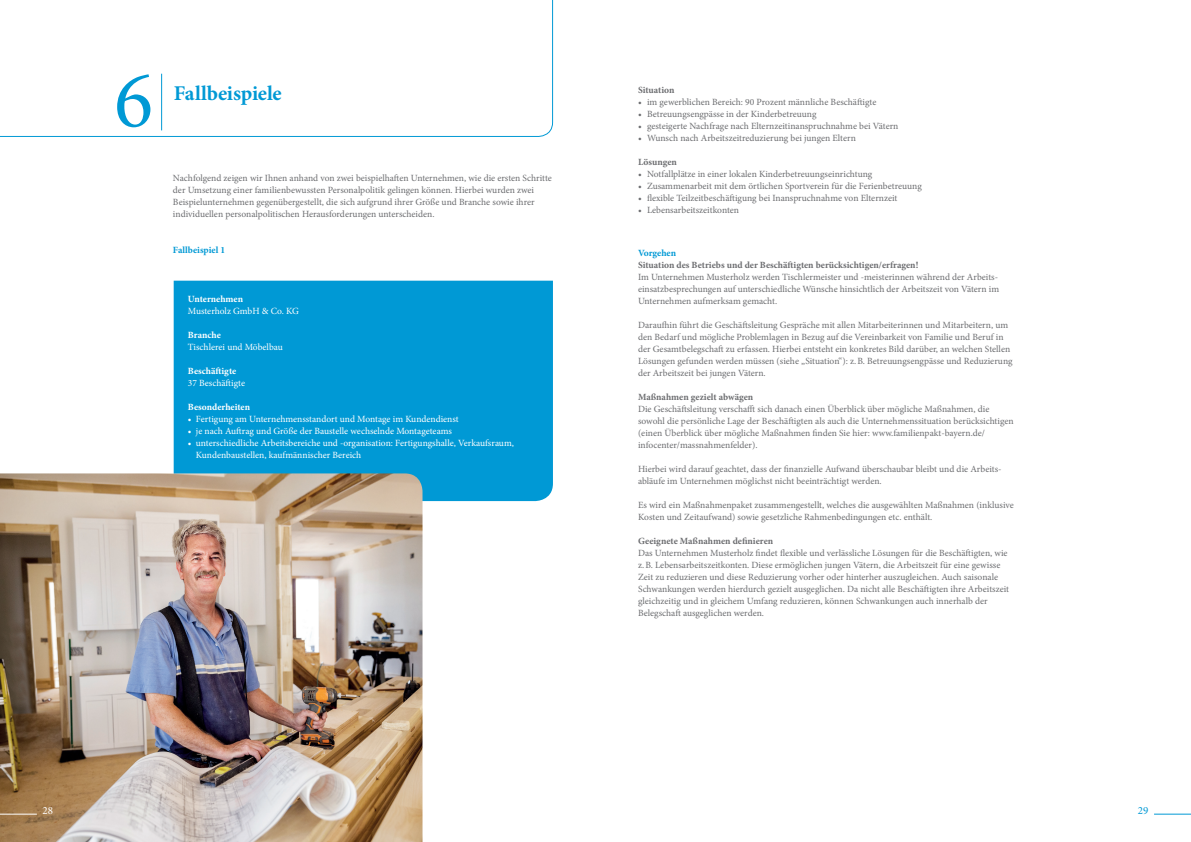
<style>
.page{position:relative;width:1191px;height:842px;background:#fff}
.page>*{position:absolute;margin:0;border:0;box-sizing:border-box;transform-origin:0 0}
.t1{font:81.2px "Minion Pro";color:#0099d5}
.t2{font:700 21px "Minion Pro";letter-spacing:-.01em;color:#0099d5}
.t3{font:11px "Minion Pro";color:#0099d5}
.t4{font:11px "Minion Pro";color:#fff}
.t5{font:9.5px/12px "Minion Pro";color:#6c6d70}
.t6{font:9.5px/12px "Minion Pro";letter-spacing:-.005em;color:#fff}
.t7{font:700 9.5px "Minion Pro";color:#6c6d70}
.t8{font:700 9.5px "Minion Pro";color:#fff}
.t9{font:700 9.5px "Minion Pro";letter-spacing:-.005em;color:#0099d5}
</style>
<div class="page">
<hr style="left:1154px;top:814px;width:37px;height:1px;background:#0099d5">
<svg style="left:0;top:0;width:553px;height:137px"></svg>
<div style="left:174px;top:281px;width:379px;height:220px;background:#0099d5"></div>
<hr style="left:161px;top:74px;width:1px;height:56px;background:#0099d5">
<img style="left:0;top:473px;width:422px;height:369px">
<hr style="left:0;top:814px;width:37px;height:1px;background:#fff">
<h1 class="t1" style="left:114px;top:46px;width:40px">6</h1>
<h2 class="t2" style="left:174px;top:79px;width:110px">Fallbeispiele</h2>
<p class="t5" style="left:173px;top:172px;width:380px">Nachfolgend zeigen wir Ihnen anhand von zwei beispielhaften Unternehmen, wie die ersten Schritte der Umsetzung einer familienbewussten Personalpolitik gelingen können. Hierbei wurden zwei Beispielunternehmen gegenübergestellt, die sich aufgrund ihrer Größe und Branche sowie ihrer individuellen personalpolitischen Herausforderungen unterscheiden.</p>
<p class="t9" style="left:173px;top:243px;width:54px">Fallbeispiel 1</p>
<p class="t8" style="left:188px;top:292px;width:57px">Unternehmen</p>
<p class="t6" style="left:188px;top:305px;width:113px">Musterholz GmbH &amp; Co. KG</p>
<p class="t8" style="left:188px;top:328px;width:34px">Branche</p>
<p class="t6" style="left:188px;top:341px;width:97px">Tischlerei und Möbelbau</p>
<p class="t8" style="left:188px;top:364px;width:50px">Beschäftigte</p>
<p class="t6" style="left:188px;top:377px;width:59px">37 Beschäftigte</p>
<p class="t8" style="left:188px;top:400px;width:64px">Besonderheiten</p>
<p class="t6" style="left:188px;top:413px;width:272px">• Fertigung am Unternehmensstandort und Montage im Kundendienst</p>
<p class="t6" style="left:188px;top:425px;width:266px">• je nach Auftrag und Größe der Baustelle wechselnde Montageteams</p>
<p class="t6" style="left:196px;top:437px;width:319px;text-indent:-8px">• unterschiedliche Arbeitsbereiche und -organisation: Fertigungshalle, Verkaufsraum,<br>Kundenbaustellen, kaufmännischer Bereich</p>
<p class="t4" style="left:43px;top:803px;width:12px">28</p>
<p class="t7" style="left:638px;top:83px;width:38px">Situation</p>
<p class="t5" style="left:638px;top:96px;width:240px">• im gewerblichen Bereich: 90 Prozent männliche Beschäftigte</p>
<p class="t5" style="left:638px;top:108px;width:180px">• Betreuungsengpässe in der Kinderbetreuung</p>
<p class="t5" style="left:638px;top:120px;width:262px">• gesteigerte Nachfrage nach Elternzeitinanspruchnahme bei Vätern</p>
<p class="t5" style="left:638px;top:132px;width:219px">• Wunsch nach Arbeitszeitreduzierung bei jungen Eltern</p>
<p class="t7" style="left:638px;top:155px;width:40px">Lösungen</p>
<p class="t5" style="left:638px;top:168px;width:236px">• Notfallplätze in einer lokalen Kinderbetreuungseinrichtung</p>
<p class="t5" style="left:638px;top:180px;width:285px">• Zusammenarbeit mit dem örtlichen Sportverein für die Ferienbetreuung</p>
<p class="t5" style="left:638px;top:192px;width:261px">• flexible Teilzeitbeschäftigung bei Inanspruchnahme von Elternzeit</p>
<p class="t5" style="left:638px;top:204px;width:103px">• Lebensarbeitszeitkonten</p>
<p class="t9" style="left:638px;top:246px;width:40px">Vorgehen</p>
<p class="t7" style="left:638px;top:258px;width:282px">Situation des Betriebs und der Beschäftigten berücksichtigen/erfragen!</p>
<p class="t5" style="left:638px;top:271px;width:363px">Im Unternehmen Musterholz werden Tischlermeister und -meisterinnen während der Arbeits&shy;einsatzbesprechungen auf unterschiedliche Wünsche hinsichtlich der Arbeitszeit von Vätern im<br>Unternehmen aufmerksam gemacht.</p>
<p class="t5" style="left:638px;top:319px;width:376px">Daraufhin führt die Geschäftsleitung Gespräche mit allen Mitarbeiterinnen und Mitarbeitern, um den Bedarf und mögliche Problemlagen in Bezug auf die Vereinbarkeit von Familie und Beruf in der Gesamtbelegschaft zu erfassen. Hierbei entsteht ein konkretes Bild darüber, an welchen Stellen Lösungen gefunden werden müssen (siehe „Situation“): z.B. Betreuungsengpässe und Reduzierung der Arbeitszeit bei jungen Vätern.</p>
<p class="t7" style="left:638px;top:390px;width:117px">Maßnahmen gezielt abwägen</p>
<p class="t5" style="left:638px;top:403px;width:377px">Die Geschäftsleitung verschafft sich danach einen Überblick über mögliche Maßnahmen, die sowohl die persönliche Lage der Beschäftigten als auch die Unternehmenssituation berücksichtigen (einen Überblick über mögliche Maßnahmen finden Sie hier: www.familienpakt-bayern.de/ infocenter/massnahmenfelder).</p>
<p class="t5" style="left:638px;top:463px;width:364px">Hierbei wird darauf geachtet, dass der finanzielle Aufwand überschaubar bleibt und die Arbeits&shy;abläufe im Unternehmen möglichst nicht beeinträchtigt werden.</p>
<p class="t5" style="left:638px;top:499px;width:377px">Es wird ein Maßnahmenpaket zusammengestellt, welches die ausgewählten Maßnahmen (inklusive<br>Kosten und Zeitaufwand) sowie gesetzliche Rahmenbedingungen etc. enthält.</p>
<p class="t7" style="left:638px;top:534px;width:137px">Geeignete Maßnahmen definieren</p>
<p class="t5" style="left:638px;top:547px;width:372px">Das Unternehmen Musterholz findet flexible und verlässliche Lösungen für die Beschäftigten, wie z.B. Lebensarbeitszeitkonten. Diese ermöglichen jungen Vätern, die Arbeitszeit für eine gewisse Zeit zu reduzieren und diese Reduzierung vorher oder hinterher auszugleichen. Auch saisonale Schwankungen werden hierdurch gezielt ausgeglichen. Da nicht alle Beschäftigten ihre Arbeitszeit gleichzeitig und in gleichem Umfang reduzieren, können Schwankungen auch innerhalb der Belegschaft ausgeglichen werden.</p>
<p class="t3" style="left:1137px;top:803px;width:12px">29</p>
</div>
